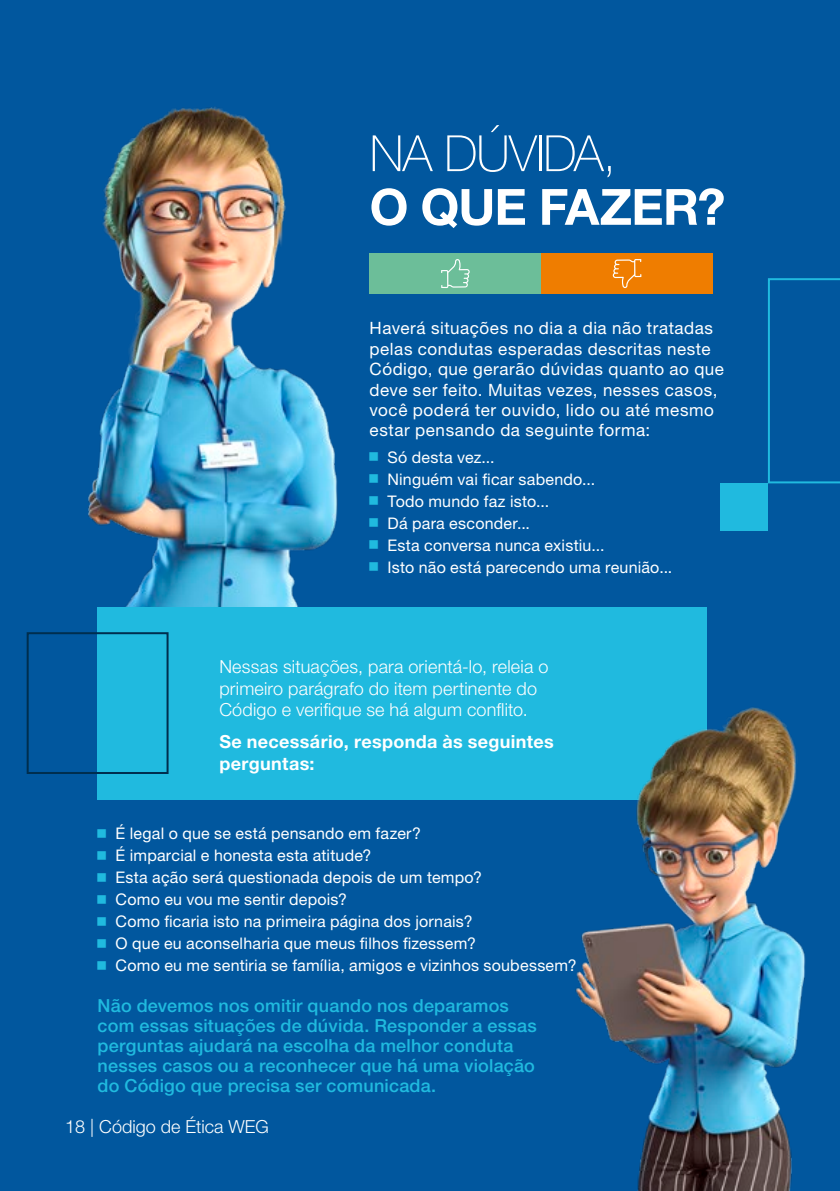
<style>
.page{position:relative;width:840px;height:1191px;background:#fff}
.page>*{position:absolute;margin:0;border:0;box-sizing:border-box;transform-origin:0 0}
.t1{font:700 50px "Helvetica Neue LT Pro";letter-spacing:-.02em;color:#fff}
.t2{font:100 50px "Helvetica Neue LT Pro";letter-spacing:-.02em;color:#fff}
.t3{font:500 18px/20px "Helvetica Neue LT Pro";letter-spacing:.01em;color:#20badf}
.t4{font:300 18px/21.6px "Helvetica Neue LT Pro";letter-spacing:.01em;color:#fff}
.t5{font:700 18px/21.6px "Helvetica Neue LT Pro";letter-spacing:.02em;color:#fff}
.t6{font:17px/20.4px "Helvetica Neue LT Pro";letter-spacing:.03em;color:#fff}
.t7{font:16px/22px "Helvetica Neue LT Pro";letter-spacing:.015em;color:#fff}
</style>
<div class="page">
<div style="left:0;top:0;width:839px;height:1191px;background:#01579e"></div>
<div style="left:720px;top:483px;width:47px;height:47px;background:#20badf"></div>
<div style="left:98px;top:607px;width:608px;height:192px;background:#20badf"></div>
<div style="left:369px;top:253px;width:172px;height:41px;background:#6cbe99"></div>
<svg style="left:441px;top:259px;width:28px;height:29px"></svg>
<div style="left:541px;top:253px;width:171px;height:41px;background:#ef7d00"></div>
<svg style="left:612px;top:259px;width:29px;height:29px"></svg>
<svg style="left:768px;top:278px;width:71px;height:205px"></svg>
<img style="left:88px;top:106px;width:250px;height:501px">
<img style="left:546px;top:703px;width:260px;height:488px">
<div style="left:27px;top:632px;width:141px;height:142px;border:2px solid #002e4e"></div>
<h1 class="t2" style="left:369px;top:124px;width:248px">NA DÚVIDA,</h1>
<h1 class="t1" style="left:369px;top:175px;width:357px">O QUE FAZER?</h1>
<p class="t6" style="left:369px;top:318px;width:356px">Haverá situações no dia a dia não tratadas pelas condutas esperadas descritas neste Código, que gerarão dúvidas quanto ao que deve ser feito. Muitas vezes, nesses casos, você poderá ter ouvido, lido ou até mesmo estar pensando da seguinte forma:</p>
<p class="t7" style="left:387px;top:446px;width:286px">Só desta vez...<br>Ninguém vai ficar sabendo...<br>Todo mundo faz isto...<br>Dá para esconder...<br>Esta conversa nunca existiu...<br>Isto não está parecendo uma reunião...</p>
<p class="t4" style="left:219px;top:655px;width:330px">Nessas situações, para orientá-lo, releia o primeiro parágrafo do item pertinente do<br>Código e verifique se há algum conflito.</p>
<p class="t5" style="left:219px;top:730px;width:336px">Se necessário, responda às seguintes perguntas:</p>
<p class="t7" style="left:115px;top:822px;width:462px">É legal o que se está pensando em fazer?<br>É imparcial e honesta esta atitude?<br>Esta ação será questionada depois de um tempo?<br>Como eu vou me sentir depois?<br>Como ficaria isto na primeira página dos jornais?<br>O que eu aconselharia que meus filhos fizessem?<br>Como eu me sentiria se família, amigos e vizinhos soubessem?</p>
<p class="t3" style="left:98px;top:995px;width:440px">Não devemos nos omitir quando nos deparamos com essas situações de dúvida. Responder a essas perguntas ajudará na escolha da melhor conduta nesses casos ou a reconhecer que há uma violação do Código que precisa ser comunicada.</p>
<p class="t4" style="left:65px;top:1115px;width:205px">18 | Código de Ética WEG</p>
</div>
